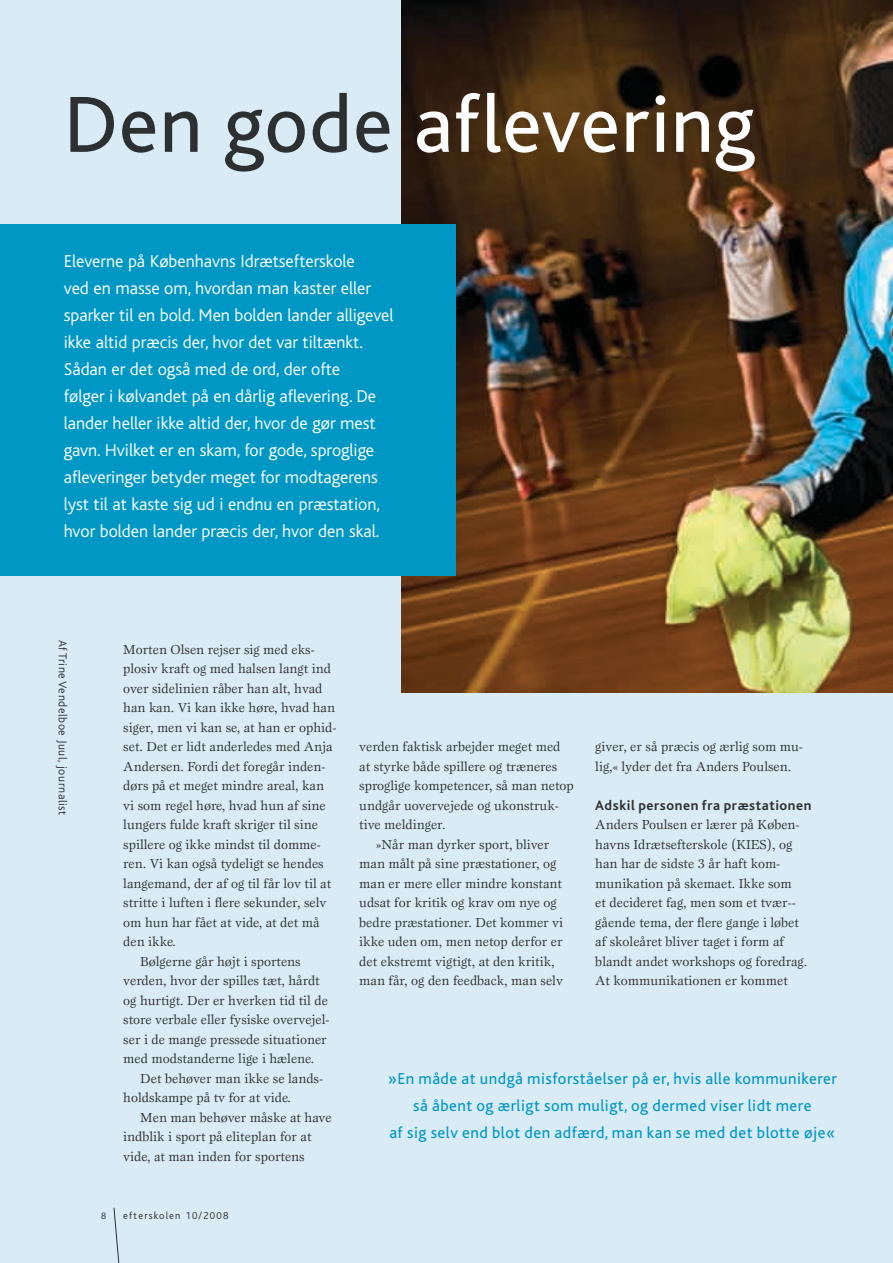
<style>
.page{position:relative;width:893px;height:1263px;background:#d9ebf4}
.page>*{position:absolute;margin:0;border:0;box-sizing:border-box;transform-origin:0 0}
.t1{font:83.25px "Bliss";letter-spacing:.01em;color:#fff}
.t2{font:300 18px/27px "Bliss";color:#fff}
.t3{font:16.5px/27px "Bliss";letter-spacing:.03em;color:#0097c4;text-align:center}
.t4{font:700 14.25px "Bliss";letter-spacing:.04em;color:#2d3030}
.t5{font:13.5px/19.5px "Esprit";color:#2d3030}
.t6{font:300 12px "Bliss";letter-spacing:.05em;color:#2d3030}
.t7{font:300 10.5px "Bliss";letter-spacing:.11em;color:#2d3030}
.t8{font:300 9.75px "Bliss";color:#2d3030}
.s1{color:#2d3030}
</style>
<div class="page">
<svg style="left:113px;top:1207px;width:7px;height:56px"></svg>
<img style="left:402px;top:0;width:491px;height:693px">
<div style="left:0;top:225px;width:455px;height:351px;background:#0097c4"></div>
<h1 class="t1" style="left:64px;top:81px;width:692px"><span class="s1">Den gode</span> aflevering</h1>
<p class="t2" style="left:64px;top:248px;width:331px">Eleverne på Københavns I drætsefterskole<br>ved en masse om, hvordan man kaster eller sparker til en bold. Men bolden lander alligevel ikke altid præcis der, hvor det var tiltænkt.<br>Sådan er det også med de ord, der ofte<br>følger i kølvandet på en dårlig aflevering. De lander heller ikke altid der, hvor de gør mest gavn. Hvilket er en skam, for gode, sproglige afleveringer betyder meget for modtagerens lyst til at kaste sig ud i endnu en præstation, hvor bolden lander præcis der, hvor den skal.</p>
<p class="t6" style="left:69px;top:640px;width:177px;rotate:90deg">Af Trine Vendelboe Juul, journalist</p>
<p class="t5" style="left:123px;top:639px;width:193px">Morten Olsen rejser sig med eks-</p>
<p class="t5" style="left:123px;top:659px;width:209px">plosiv kraft og med halsen langt ind</p>
<p class="t5" style="left:123px;top:678px;width:201px">over sidelinien råber han alt, hvad</p>
<p class="t5" style="left:123px;top:698px;width:213px">han kan. Vi kan ikke høre, hvad han</p>
<p class="t5" style="left:123px;top:717px;width:215px">siger, men vi kan se, at han er ophid-</p>
<p class="t5" style="left:123px;top:737px;width:211px">set. Det er lidt anderledes med Anja</p>
<p class="t5" style="left:123px;top:756px;width:204px">Andersen. Fordi det foregår inden-</p>
<p class="t5" style="left:123px;top:776px;width:202px">dørs på et meget mindre areal, kan</p>
<p class="t5" style="left:123px;top:795px;width:204px">vi som regel høre, hvad hun af sine</p>
<p class="t5" style="left:123px;top:815px;width:196px">lungers fulde kraft skriger til sine</p>
<p class="t5" style="left:123px;top:834px;width:199px">spillere og ikke mindst til domme-</p>
<p class="t5" style="left:123px;top:854px;width:202px">ren. Vi kan også tydeligt se hendes</p>
<p class="t5" style="left:123px;top:873px;width:209px">langemand, der af og til får lov til at</p>
<p class="t5" style="left:123px;top:893px;width:205px">stritte i luften i flere sekunder, selv</p>
<p class="t5" style="left:123px;top:912px;width:198px">om hun har fået at vide, at det må</p>
<p class="t5" style="left:123px;top:932px;width:54px">den ikke.</p>
<p class="t5" style="left:140px;top:951px;width:162px">Bølgerne går højt i sportens</p>
<p class="t5" style="left:123px;top:971px;width:198px">verden, hvor der spilles tæt, hårdt</p>
<p class="t5" style="left:123px;top:990px;width:206px">og hurtigt. Der er hverken tid til de</p>
<p class="t5" style="left:123px;top:1010px;width:208px">store verbale eller fysiske overvejel-</p>
<p class="t5" style="left:123px;top:1029px;width:205px">ser i de mange pressede situationer</p>
<p class="t5" style="left:123px;top:1049px;width:192px">med modstanderne lige i hælene.</p>
<p class="t5" style="left:140px;top:1068px;width:184px">Det behøver man ikke se lands-</p>
<p class="t5" style="left:123px;top:1088px;width:169px">holdskampe på tv for at vide.</p>
<p class="t5" style="left:140px;top:1107px;width:193px">Men man behøver måske at have</p>
<p class="t5" style="left:123px;top:1127px;width:190px">indblik i sport på eliteplan for at</p>
<p class="t5" style="left:123px;top:1146px;width:183px">vide, at man inden for sportens</p>
<p class="t8" style="left:101px;top:1211px;width:7px">8</p>
<p class="t7" style="left:123px;top:1210px;width:107px">efterskolen 10/2008</p>
<p class="t5" style="left:359px;top:737px;width:203px">verden faktisk arbejder meget med</p>
<p class="t5" style="left:359px;top:756px;width:199px">at styrke både spillere og træneres</p>
<p class="t5" style="left:359px;top:776px;width:216px">sproglige kompetencer, så man netop</p>
<p class="t5" style="left:359px;top:795px;width:201px">undgår uovervejede og ukonstruk-</p>
<p class="t5" style="left:359px;top:815px;width:88px">tive meldinger.</p>
<p class="t5" style="left:376px;top:834px;width:174px">»Når man dyrker sport, bliver</p>
<p class="t5" style="left:359px;top:854px;width:199px">man målt på sine præstationer, og</p>
<p class="t5" style="left:359px;top:873px;width:204px">man er mere eller mindre konstant</p>
<p class="t5" style="left:359px;top:893px;width:199px">udsat for kritik og krav om nye og</p>
<p class="t5" style="left:359px;top:912px;width:205px">bedre præstationer. Det kommer vi</p>
<p class="t5" style="left:359px;top:932px;width:205px">ikke uden om, men netop derfor er</p>
<p class="t5" style="left:359px;top:951px;width:197px">det ekstremt vigtigt, at den kritik,</p>
<p class="t5" style="left:359px;top:971px;width:205px">man får, og den feedback, man selv</p>
<p class="t5" style="left:595px;top:737px;width:209px">giver, er så præcis og ærlig som mu&shy;lig,« lyder det fra Anders Poulsen.</p>
<p class="t4" style="left:595px;top:798px;width:218px">Adskil personen fra præstationen</p>
<p class="t5" style="left:595px;top:815px;width:213px">Anders Poulsen er lærer på Køben&shy;havns Idrætsefterskole (KIES), og han har de sidste 3 år haft kom&shy;munikation på skemaet. Ikke som<br>et decideret fag, men som et tvær-- gående tema, der flere gange i løbet af skoleåret bliver taget i form af blandt andet workshops og foredrag.<br>At kommunikationen er kommet</p>
<p class="t3" style="left:388px;top:1066px;width:451px">»En måde at undgå misforståelser på er, hvis alle kommunikerer så åbent og ærligt som muligt, og dermed viser lidt mere<br>af sig selv end blot den adfærd, man kan se med det blotte øje«</p>
</div>
